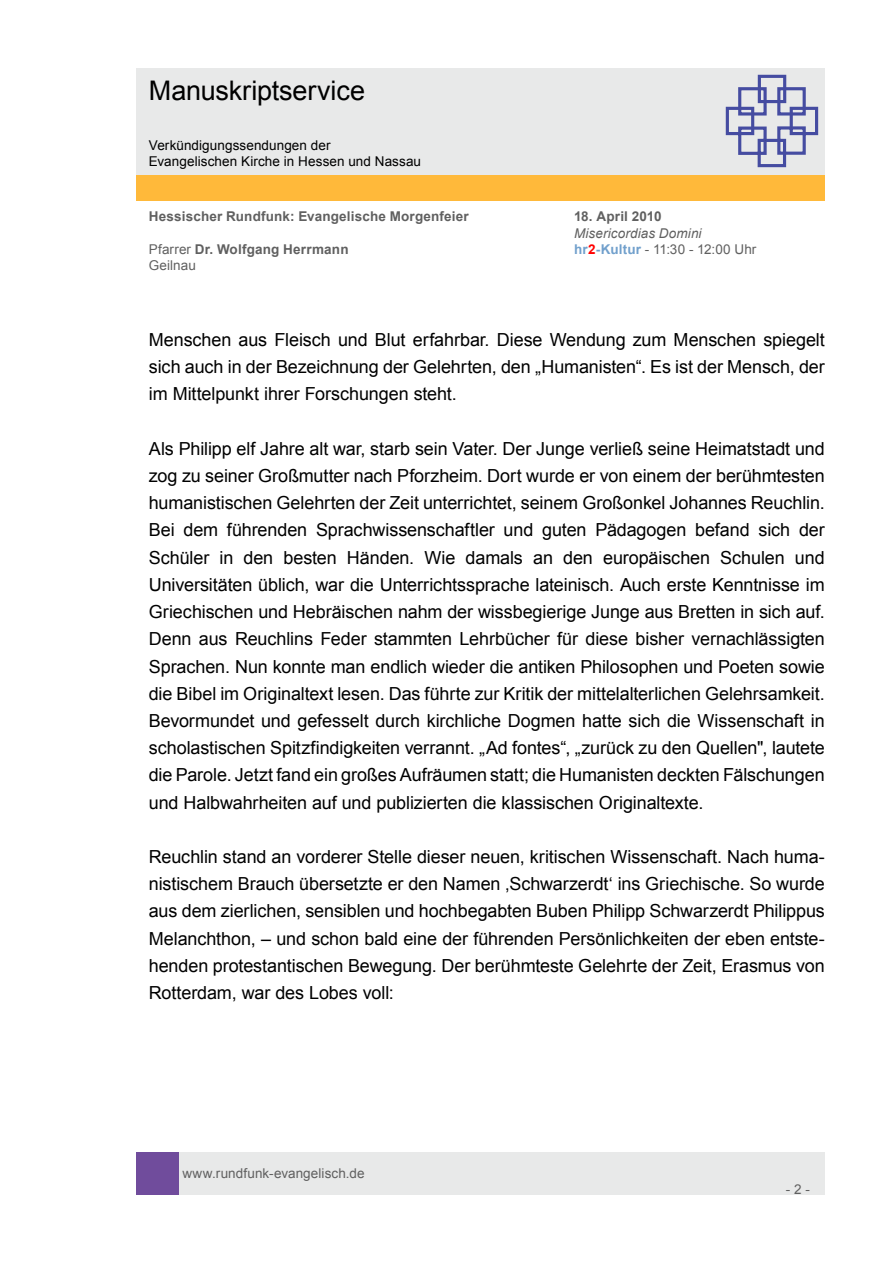
<style>
.page{position:relative;width:893px;height:1263px;background:#fff}
.page>*{position:absolute;margin:0;border:0;box-sizing:border-box;transform-origin:0 0}
.t1{font:27px "Arial";letter-spacing:-.005em;color:#000}
.t2{font:18px/27.2px "Arial";letter-spacing:-.005em;color:#000;text-align:justify}
.t3{font:700 13.5px "Arial";letter-spacing:.015em;color:#606060}
.t4{font:13.5px "Arial";letter-spacing:.005em;color:#606060}
.t5{font:13.5px/16.2px "Arial";letter-spacing:.005em;color:#000}
.t6{font:italic 13.5px "Arial";letter-spacing:.01em;color:#606060}
.s1{font-weight:400}
.s2{font-weight:700;color:#71a0cc}
.s3{font-weight:700;color:#f00}
</style>
<div class="page">
<div style="left:179px;top:1152px;width:646px;height:43px;background:#e8e9e9"></div>
<div style="left:136px;top:1152px;width:43px;height:43px;background:#704c9c"></div>
<div style="left:136px;top:175px;width:689px;height:26px;background:#ffb93a"></div>
<div style="left:136px;top:68px;width:689px;height:106px;background:#e8e9e9"></div>
<svg style="left:725px;top:74px;width:94px;height:94px"></svg>
<h1 class="t1" style="left:149px;top:73px;width:218px">Manuskriptservice</h1>
<p class="t5" style="left:149px;top:137px;width:274px">Verkündigungssendungen der<br>Evangelischen Kirche in Hessen und Nassau</p>
<p class="t3" style="left:149px;top:208px;width:322px">Hessischer Rundfunk: Evangelische Morgenfeier</p>
<p class="t3" style="left:574px;top:208px;width:89px">18. April 2010</p>
<p class="t6" style="left:574px;top:224px;width:129px">Misericordias Domini</p>
<p class="t3" style="left:149px;top:240px;width:201px"><span class="s1">Pfarrer</span> Dr. Wolfgang Herrmann</p>
<p class="t4" style="left:574px;top:240px;width:184px"><span class="s2">hr</span><span class="s3">2</span><span class="s2">-Kultur</span> - 11:30 - 12:00 Uhr</p>
<p class="t4" style="left:149px;top:256px;width:49px">Geilnau</p>
<p class="t2" style="left:149px;top:326px;width:677px">Menschen aus Fleisch und Blut erfahrbar. Diese Wendung zum Menschen spiegelt sich auch in der Bezeichnung der Gelehrten, den „Humanisten“. Es ist der Mensch, der im Mittelpunkt ihrer Forschungen steht.</p>
<p class="t2" style="left:149px;top:435px;width:678px">Als Philipp elf Jahre alt war, starb sein Vater. Der Junge verließ seine Heimatstadt und zog zu seiner Großmutter nach Pforzheim. Dort wurde er von einem der berühmtesten humanistischen Gelehrten der Zeit unterrichtet, seinem Großonkel Johannes Reuchlin.<br>Bei dem führenden Sprachwissenschaftler und guten Pädagogen befand sich der Schüler in den besten Händen. Wie damals an den europäischen Schulen und Universitäten üblich, war die Unterrichtssprache lateinisch. Auch erste Kenntnisse im Griechischen und Hebräischen nahm der wissbegierige Junge aus Bretten in sich auf.<br>Denn aus Reuchlins Feder stammten Lehrbücher für diese bisher vernachlässigten Sprachen. Nun konnte man endlich wieder die antiken Philosophen und Poeten sowie die Bibel im Originaltext lesen. Das führte zur Kritik der mittelalterlichen Gelehrsamkeit.<br>Bevormundet und gefesselt durch kirchliche Dogmen hatte sich die Wissenschaft in scholastischen Spitzfindigkeiten verrannt. „Ad fontes“, „zurück zu den Quellen", lautete die Parole. Jetzt fand ein großes Aufräumen statt; die Humanisten deckten Fälschungen und Halbwahrheiten auf und publizierten die klassischen Originaltexte.</p>
<p class="t2" style="left:149px;top:843px;width:678px">Reuchlin stand an vorderer Stelle dieser neuen, kritischen Wissenschaft. Nach huma&shy;nistischem Brauch übersetzte er den Namen ‚Schwarzerdt‘ ins Griechische. So wurde aus dem zierlichen, sensiblen und hochbegabten Buben Philipp Schwarzerdt Philippus Melanchthon, – und schon bald eine der führenden Persönlichkeiten der eben entste&shy;henden protestantischen Bewegung. Der berühmteste Gelehrte der Zeit, Erasmus von Rotterdam, war des Lobes voll:</p>
<p class="t4" style="left:182px;top:1164px;width:184px">www.rundfunk-evangelisch.de</p>
<p class="t4" style="left:786px;top:1180px;width:26px">- 2 -</p>
</div>
